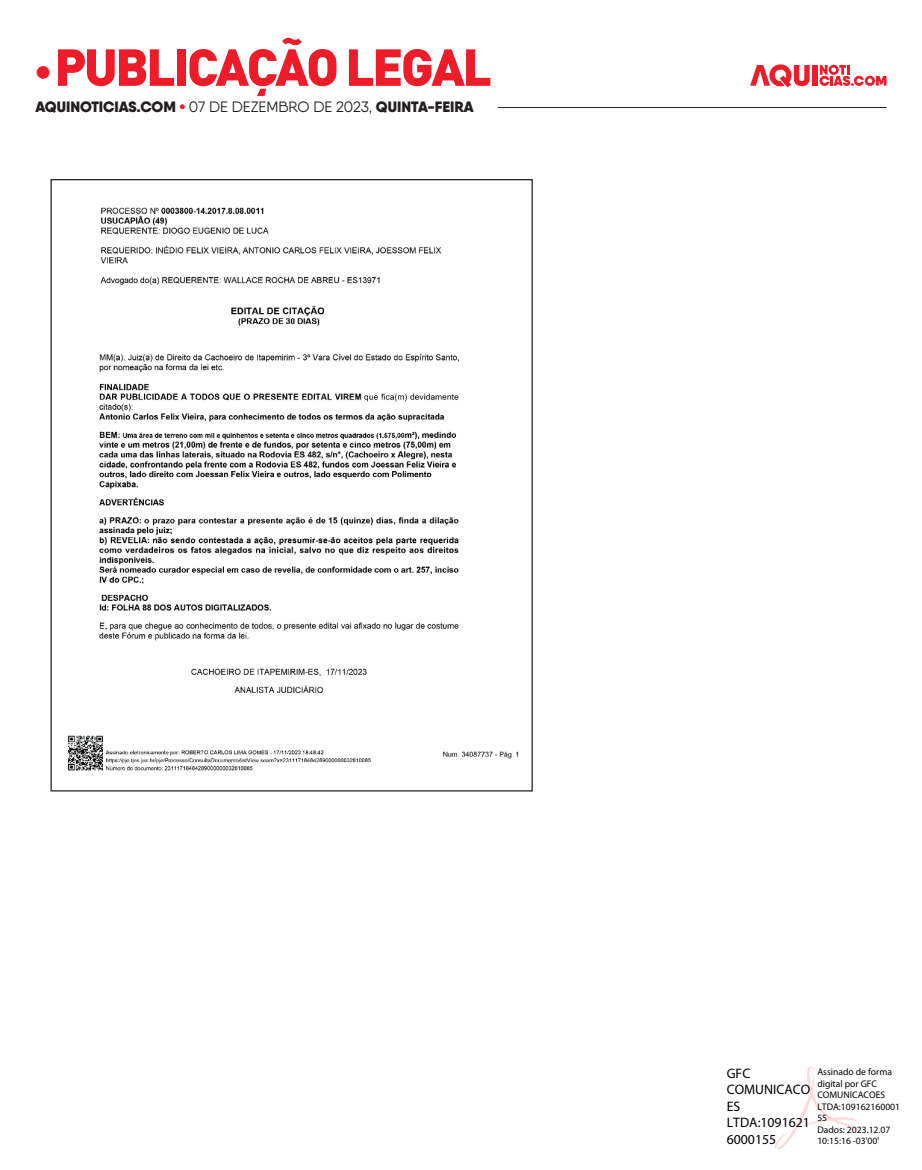
<style>
.page{position:relative;width:922px;height:1170px;background:#fff}
.page>*{position:absolute;margin:0;border:0;box-sizing:border-box;transform-origin:0 0}
.t1{font:900 51.25px "DIN";letter-spacing:-.05em;color:#ee1c28}
.t2{font:900 15px "Qanelas";color:#231f20}
.t3{font:13.75px/16.5px "Myriad Pro";color:#000}
.t4{font:9.62px/11.5px "Myriad Pro";color:#000}
.s1{font-family:"Qanelas";font-size:38.75px}
.s2{color:#ee1c28}
.s3{font-weight:400}
</style>
<div class="page">
<div style="left:811px;top:65px;width:6px;height:21px;background:#ee1c28"></div>
<svg style="left:750px;top:64px;width:59px;height:23px"></svg>
<svg style="left:819px;top:65px;width:67px;height:21px"></svg>
<hr style="left:497px;top:107px;width:389px;height:1px;background:#231f20">
<img style="left:68px;top:207px;width:451px;height:564px">
<svg style="left:775px;top:1067px;width:81px;height:80px"></svg>
<h1 class="t1" style="left:35px;top:44px;width:458px"><span class="s1">•</span>PUBLICAÇÃO LEGAL</h1>
<h2 class="t2" style="left:35px;top:100px;width:440px">AQUINOTICIAS.COM <span class="s2">•</span> <span class="s3">07 DE DEZEMBRO DE 2023,</span> QUINTA-FEIRA</h2>
<h3 class="t3" style="left:726px;top:1065px;width:85px">GFC<br>COMUNICACO<br>ES<br>LTDA:1091621<br>6000155</h3>
<p class="t4" style="left:817px;top:1066px;width:84px">Assinado de forma digital por GFC<br>COMUNICACOES<br>LTDA:109162160001<br>55<br>Dados: 2023.12.07<br>10:15:16 -03'00'</p>
</div>
